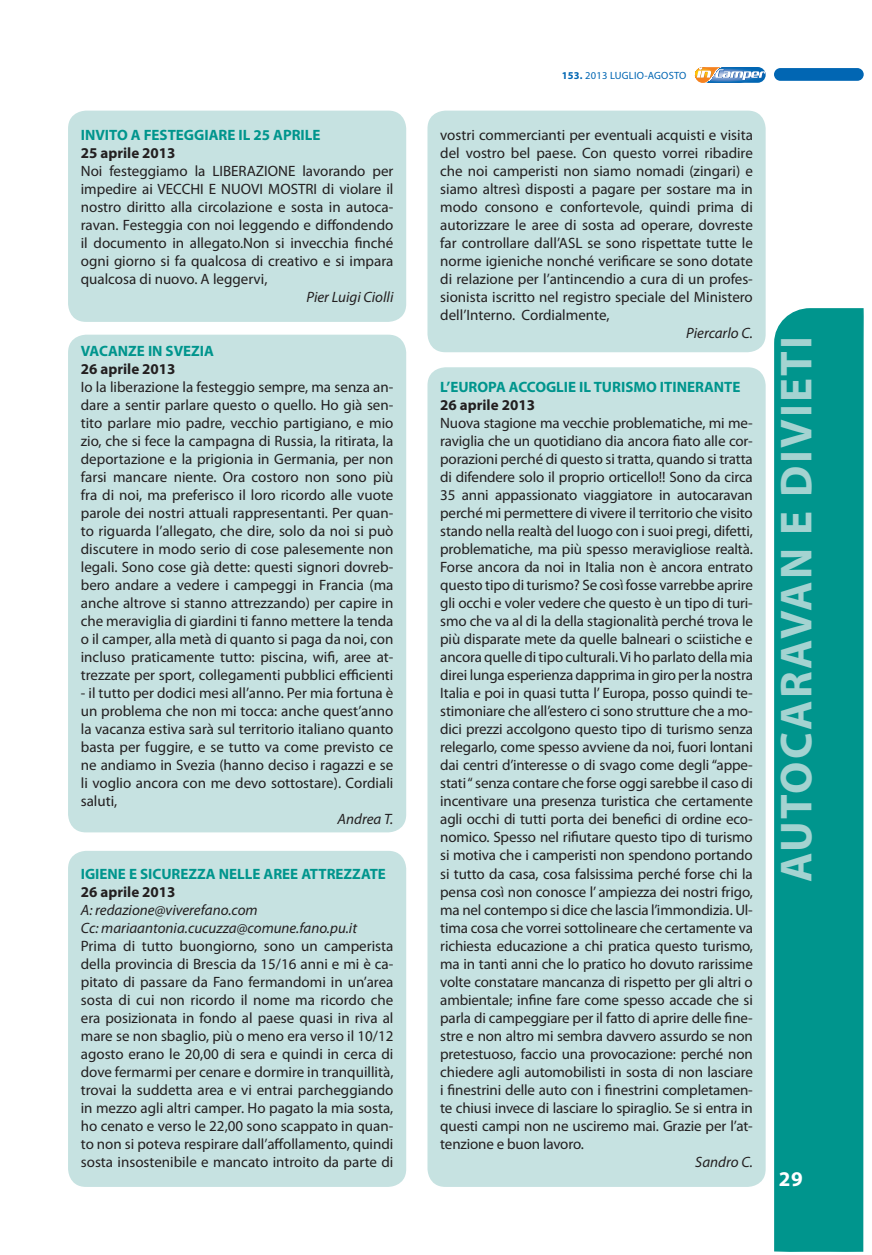
<style>
.page{position:relative;width:872px;height:1255px;background:#fff}
.page>*{position:absolute;margin:0;border:0;box-sizing:border-box;transform-origin:0 0}
.t1{font:700 45px "Myriad Pro";letter-spacing:.05em;color:#a4d3d1}
.t2{font:700 21px "Myriad Pro";color:#fff}
.Normale{font:15px/18px "Myriad Pro";color:#231f20;text-align:justify}
.Normale-2{font:700 15px "Myriad Pro";color:#00958d}
.Normale-3{font:italic 15px "Myriad Pro";color:#231f20}
.Normale-4{font:700 15px "Myriad Pro";color:#231f20}
.t3{font:10.5px "Myriad Pro";letter-spacing:.02em;color:#0166b3}
.s1{font-weight:700}
</style>
<div class="page">
<svg style="left:695px;top:67px;width:70px;height:16px"></svg>
<div style="left:774px;top:68px;width:89px;height:13px;background:#0166b3;border-radius:6px"></div>
<div style="left:774px;top:308px;width:90px;height:944px;background:#00958d"></div>
<div style="left:68px;top:111px;width:338px;height:211px;background:#c6e2e1;border-radius:18px"></div>
<div style="left:68px;top:334px;width:338px;height:498px;background:#c6e2e1;border-radius:18px"></div>
<div style="left:68px;top:850px;width:338px;height:336px;background:#c6e2e1;border-radius:18px"></div>
<div style="left:427px;top:111px;width:338px;height:241px;background:#c6e2e1;border-radius:18px"></div>
<div style="left:427px;top:367px;width:338px;height:819px;background:#c6e2e1;border-radius:18px"></div>
<p class="Normale-2" style="left:81px;top:127px;width:241px">INVITO A FESTEGGIARE IL 25 APRILE</p>
<p class="Normale-4" style="left:81px;top:145px;width:96px">25 aprile 2013</p>
<p class="Normale" style="left:81px;top:162px;width:314px">Noi festeggiamo la LIBERAZIONE lavorando per impedire ai VECCHI E NUOVI MOSTRI di violare il nostro diritto alla circolazione e sosta in autoca&shy;ravan. Festeggia con noi leggendo e diffondendo il documento in allegato.Non si invecchia finché ogni giorno si fa qualcosa di creativo e si impara qualcosa di nuovo. A leggervi,</p>
<p class="Normale-3" style="left:306px;top:289px;width:88px">Pier Luigi Ciolli</p>
<p class="Normale-2" style="left:81px;top:343px;width:135px">VACANZE IN SVEZIA</p>
<p class="Normale-4" style="left:81px;top:361px;width:96px">26 aprile 2013</p>
<p class="Normale" style="left:81px;top:378px;width:314px">Io la liberazione la festeggio sempre, ma senza an&shy;dare a sentir parlare questo o quello. Ho già sen&shy;tito parlare mio padre, vecchio partigiano, e mio zio, che si fece la campagna di Russia, la ritirata, la deportazione e la prigionia in Germania, per non farsi mancare niente. Ora costoro non sono più fra di noi, ma preferisco il loro ricordo alle vuote parole dei nostri attuali rappresentanti. Per quan&shy;to riguarda l’allegato, che dire, solo da noi si può discutere in modo serio di cose palesemente non legali. Sono cose già dette: questi signori dovreb&shy;bero andare a vedere i campeggi in Francia (ma anche altrove si stanno attrezzando) per capire in che meraviglia di giardini ti fanno mettere la tenda o il camper, alla metà di quanto si paga da noi, con incluso praticamente tutto: piscina, wifi, aree at&shy;trezzate per sport, collegamenti pubblici efficienti</p>
<p class="Normale" style="left:81px;top:684px;width:314px">- il tutto per dodici mesi all’anno. Per mia fortuna è un problema che non mi tocca: anche quest’anno la vacanza estiva sarà sul territorio italiano quanto basta per fuggire, e se tutto va come previsto ce ne andiamo in Svezia (hanno deciso i ragazzi e se li voglio ancora con me devo sottostare). Cordiali saluti,</p>
<p class="Normale-3" style="left:337px;top:811px;width:57px">Andrea T.</p>
<p class="Normale-2" style="left:81px;top:865px;width:306px">IGIENE E SICUREZZA NELLE AREE ATTREZZATE</p>
<p class="Normale-4" style="left:81px;top:883px;width:96px">26 aprile 2013</p>
<p class="Normale-3" style="left:81px;top:901px;width:178px">A: redazione@viverefano.com</p>
<p class="Normale-3" style="left:81px;top:919px;width:278px">Cc: mariaantonia.cucuzza@comune.fano.pu.it</p>
<p class="Normale" style="left:81px;top:936px;width:314px">Prima di tutto buongiorno, sono un camperista della provincia di Brescia da 15/16 anni e mi è ca&shy;pitato di passare da Fano fermandomi in un’area sosta di cui non ricordo il nome ma ricordo che era posizionata in fondo al paese quasi in riva al mare se non sbaglio, più o meno era verso il 10/12 agosto erano le 20,00 di sera e quindi in cerca di dove fermarmi per cenare e dormire in tranquillità, trovai la suddetta area e vi entrai parcheggiando in mezzo agli altri camper. Ho pagato la mia sosta, ho cenato e verso le 22,00 sono scappato in quan&shy;to non si poteva respirare dall’affollamento, quindi sosta insostenibile e mancato introito da parte di</p>
<p class="t3" style="left:562px;top:70px;width:126px"><span class="s1">153.</span> 2013 LUGLIO-AGOSTO</p>
<p class="Normale" style="left:440px;top:126px;width:314px">vostri commercianti per eventuali acquisti e visita del vostro bel paese. Con questo vorrei ribadire che noi camperisti non siamo nomadi (zingari) e siamo altresì disposti a pagare per sostare ma in modo consono e confortevole, quindi prima di autorizzare le aree di sosta ad operare, dovreste far controllare dall’ASL se sono rispettate tutte le norme igieniche nonché verificare se sono dotate di relazione per l’antincendio a cura di un profes&shy;sionista iscritto nel registro speciale del Ministero dell’Interno. Cordialmente,</p>
<p class="Normale-3" style="left:686px;top:325px;width:68px">Piercarlo C.</p>
<p class="Normale-2" style="left:440px;top:379px;width:302px">L’EUROPA ACCOGLIE IL TURISMO ITINERANTE</p>
<p class="Normale-4" style="left:440px;top:397px;width:96px">26 aprile 2013</p>
<p class="Normale" style="left:440px;top:414px;width:314px">Nuova stagione ma vecchie problematiche, mi me&shy;raviglia che un quotidiano dia ancora fiato alle cor&shy;porazioni perché di questo si tratta, quando si tratta di difendere solo il proprio orticello!! Sono da circa 35 anni appassionato viaggiatore in autocaravan perché mi permettere di vivere il territorio che visito stando nella realtà del luogo con i suoi pregi, difetti, problematiche, ma più spesso meravigliose realtà.<br>Forse ancora da noi in Italia non è ancora entrato questo tipo di turismo? Se così fosse varrebbe aprire gli occhi e voler vedere che questo è un tipo di turi&shy;smo che va al di la della stagionalità perché trova le più disparate mete da quelle balneari o sciistiche e ancora quelle di tipo culturali. Vi ho parlato della mia direi lunga esperienza dapprima in giro per la nostra Italia e poi in quasi tutta l’ Europa, posso quindi te&shy;stimoniare che all’estero ci sono strutture che a mo&shy;dici prezzi accolgono questo tipo di turismo senza relegarlo, come spesso avviene da noi, fuori lontani dai centri d’interesse o di svago come degli “appe&shy;stati “ senza contare che forse oggi sarebbe il caso di incentivare una presenza turistica che certamente agli occhi di tutti porta dei benefici di ordine eco&shy;nomico. Spesso nel rifiutare questo tipo di turismo si motiva che i camperisti non spendono portando si tutto da casa, cosa falsissima perché forse chi la pensa così non conosce l’ ampiezza dei nostri frigo, ma nel contempo si dice che lascia l’immondizia. Ul&shy;tima cosa che vorrei sottolineare che certamente va richiesta educazione a chi pratica questo turismo, ma in tanti anni che lo pratico ho dovuto rarissime volte constatare mancanza di rispetto per gli altri o ambientale; infine fare come spesso accade che si parla di campeggiare per il fatto di aprire delle fine&shy;stre e non altro mi sembra davvero assurdo se non pretestuoso, faccio una provocazione: perché non chiedere agli automobilisti in sosta di non lasciare i finestrini delle auto con i finestrini completamen&shy;te chiusi invece di lasciare lo spiraglio. Se si entra in questi campi non ne usciremo mai. Grazie per l’at&shy;tenzione e buon lavoro.</p>
<p class="Normale-3" style="left:695px;top:1153px;width:59px">Sandro C.</p>
<h1 class="t1" style="left:771px;top:882px;width:548px;rotate:-90deg">AUTOCARAVAN E DIVIETI</h1>
<h2 class="t2" style="left:782px;top:1165px;width:26px">2929</h2>
<h2 class="t2" style="left:779px;top:1166px;width:25px">29</h2>
</div>
